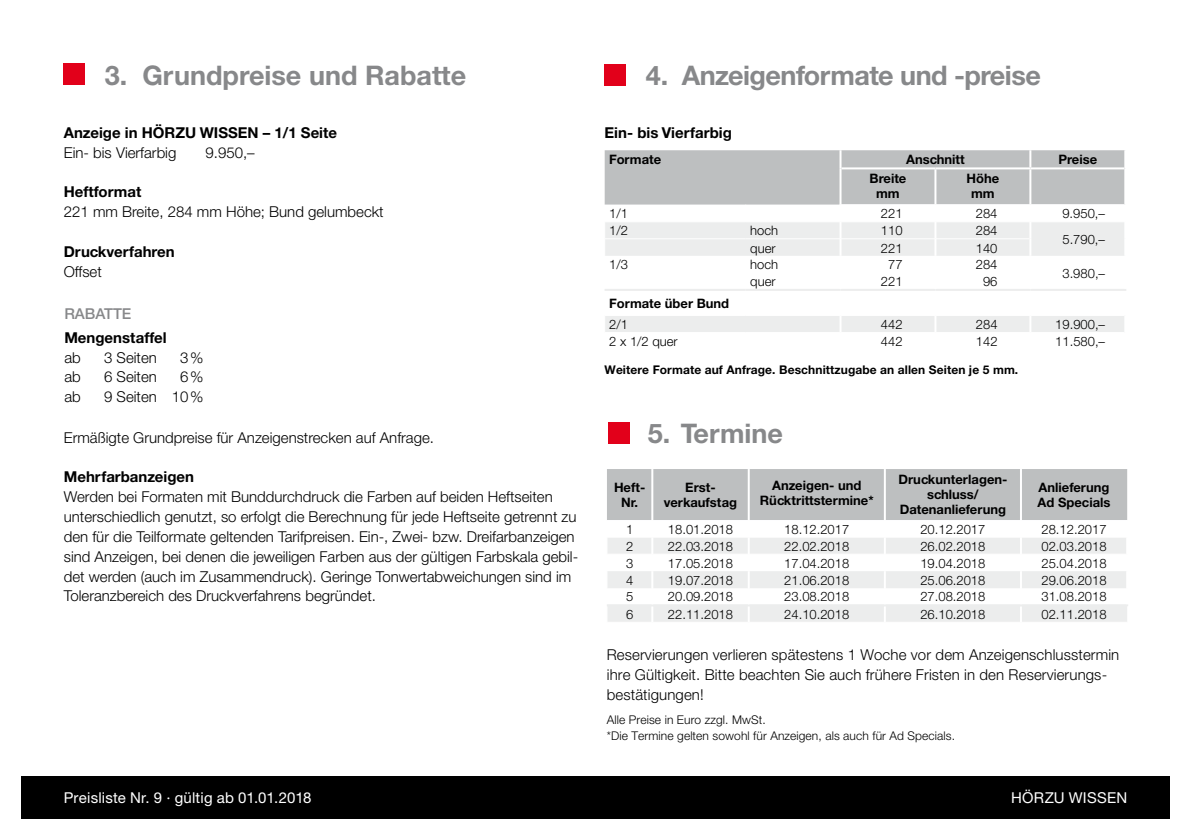
<style>
.page{position:relative;width:1191px;height:840px;background:#fff}
.page>*{position:absolute;margin:0;border:0;box-sizing:border-box;transform-origin:0 0}
.t1{font:700 27px "Helvetica Neue CE";letter-spacing:-.01em;color:#87888a}
.t2{font:300 15px/19.8px "Helvetica Neue";color:#000}
.t3{font:700 15px "Helvetica Neue CE";color:#000}
.t4{font:15px "Helvetica Neue CE";letter-spacing:.015em;color:#fff}
.t5{font:500 15px "Helvetica Neue";color:#87888a}
.t6{font:300 13px "Helvetica Neue";color:#000}
.t7{font:700 13px/15px "Helvetica Neue CE";color:#000;text-align:center}
.t8{font:300 12px/16px "Helvetica Neue";letter-spacing:.01em;color:#000}
.t9{font:700 12px "Helvetica Neue CE";letter-spacing:.01em;color:#000}
</style>
<div class="page">
<div style="left:21px;top:775px;width:1148px;height:43px;background:#000"></div>
<div style="left:64px;top:64px;width:21px;height:21px;background:#e2001a"></div>
<svg style="left:604px;top:150px;width:522px;height:182px"></svg>
<hr style="left:604px;top:221px;width:141px;height:1px;background:#fff">
<hr style="left:605px;top:238px;width:140px;height:1px;background:#fff">
<hr style="left:745px;top:221px;width:95px;height:1px;background:#fff">
<hr style="left:745px;top:238px;width:95px;height:1px;background:#fff">
<hr style="left:840px;top:221px;width:95px;height:1px;background:#fff">
<hr style="left:935px;top:221px;width:95px;height:1px;background:#fff">
<hr style="left:1030px;top:221px;width:96px;height:1px;background:#fff">
<hr style="left:840px;top:238px;width:95px;height:1px;background:#fff">
<hr style="left:935px;top:238px;width:94px;height:1px;background:#fff">
<hr style="left:605px;top:315px;width:140px;height:1px;background:#fff">
<hr style="left:745px;top:315px;width:95px;height:1px;background:#fff">
<hr style="left:840px;top:315px;width:95px;height:1px;background:#fff">
<hr style="left:935px;top:315px;width:95px;height:1px;background:#fff">
<hr style="left:1030px;top:315px;width:94px;height:1px;background:#fff">
<div style="left:604px;top:64px;width:22px;height:22px;background:#e2001a"></div>
<svg style="left:607px;top:469px;width:521px;height:152px"></svg>
<hr style="left:607px;top:536px;width:45px;height:1px;background:#fff">
<hr style="left:607px;top:553px;width:45px;height:1px;background:#fff">
<hr style="left:652px;top:536px;width:96px;height:1px;background:#fff">
<hr style="left:748px;top:536px;width:137px;height:1px;background:#fff">
<hr style="left:885px;top:536px;width:136px;height:1px;background:#fff">
<hr style="left:1021px;top:536px;width:107px;height:1px;background:#fff">
<hr style="left:652px;top:553px;width:96px;height:1px;background:#fff">
<hr style="left:748px;top:553px;width:137px;height:1px;background:#fff">
<hr style="left:885px;top:553px;width:136px;height:1px;background:#fff">
<hr style="left:1021px;top:553px;width:105px;height:1px;background:#fff">
<hr style="left:747px;top:469px;width:2px;height:51px;background:#fff">
<hr style="left:884px;top:469px;width:2px;height:51px;background:#fff">
<hr style="left:1020px;top:469px;width:2px;height:51px;background:#fff">
<div style="left:608px;top:421px;width:21px;height:22px;background:#e2001a"></div>
<h1 class="t1" style="left:105px;top:58px;width:363px">3. Grundpreise und Rabatte</h1>
<p class="t3" style="left:64px;top:123px;width:275px">Anzeige in HÖRZU WISSEN – 1/1 Seite</p>
<p class="t2" style="left:64px;top:142px;width:114px">Ein- bis Vierfarbig</p>
<p class="t2" style="left:206px;top:142px;width:51px">9.950,–</p>
<p class="t3" style="left:64px;top:182px;width:79px">Heftformat</p>
<p class="t2" style="left:64px;top:201px;width:321px">221 mm Breite, 284 mm Höhe; Bund gelumbeckt</p>
<p class="t3" style="left:64px;top:242px;width:112px">Druckverfahren</p>
<p class="t2" style="left:64px;top:261px;width:40px">Offset</p>
<p class="t5" style="left:64px;top:304px;width:68px">RABATTE</p>
<p class="t3" style="left:64px;top:328px;width:104px">Mengenstaffel</p>
<p class="t2" style="left:64px;top:347px;width:18px">ab</p>
<p class="t2" style="left:104px;top:347px;width:54px">3 Seiten</p>
<p class="t2" style="left:180px;top:347px;width:25px">3%</p>
<p class="t2" style="left:64px;top:366px;width:18px">ab</p>
<p class="t2" style="left:104px;top:366px;width:54px">6 Seiten</p>
<p class="t2" style="left:180px;top:366px;width:25px">6%</p>
<p class="t2" style="left:64px;top:386px;width:18px">ab</p>
<p class="t2" style="left:104px;top:386px;width:101px">9 Seiten 10%</p>
<p class="t2" style="left:64px;top:427px;width:372px">Ermäßigte Grundpreise für Anzeigenstrecken auf Anfrage.</p>
<p class="t3" style="left:64px;top:467px;width:132px">Mehrfarbanzeigen</p>
<p class="t2" style="left:64px;top:486px;width:516px">Werden bei Formaten mit Bunddurchdruck die Farben auf beiden Heftseiten unterschiedlich genutzt, so erfolgt die Berechnung für jede Heftseite getrennt zu den für die Teilformate geltenden Tarifpreisen. Ein-, Zwei- bzw. Dreifarbanzeigen sind Anzeigen, bei denen die jeweiligen Farben aus der gültigen Farbskala gebil&shy;det werden (auch im Zusammendruck). Geringe Tonwertabweichungen sind im Toleranzbereich des Druckverfahrens begründet.</p>
<h1 class="t1" style="left:645px;top:58px;width:396px">4. Anzeigenformate und -preise</h1>
<p class="t3" style="left:604px;top:123px;width:129px">Ein- bis Vierfarbig</p>
<p class="t7" style="left:609px;top:152px;width:53px">Formate</p>
<p class="t7" style="left:906px;top:152px;width:60px">Anschnitt</p>
<p class="t7" style="left:1058px;top:152px;width:40px">Preise</p>
<p class="t7" style="left:869px;top:171px;width:38px">Breite mm</p>
<p class="t7" style="left:966px;top:171px;width:34px">Höhe mm</p>
<p class="t6" style="left:609px;top:206px;width:20px">1/1</p>
<p class="t6" style="left:881px;top:206px;width:23px">221</p>
<p class="t6" style="left:975px;top:206px;width:23px">284</p>
<p class="t6" style="left:1062px;top:206px;width:44px">9.950,–</p>
<p class="t6" style="left:609px;top:223px;width:20px">1/2</p>
<p class="t6" style="left:750px;top:223px;width:29px">hoch</p>
<p class="t6" style="left:881px;top:223px;width:23px">110</p>
<p class="t6" style="left:975px;top:223px;width:23px">284</p>
<p class="t6" style="left:1062px;top:231px;width:44px">5.790,–</p>
<p class="t6" style="left:750px;top:240px;width:27px">quer</p>
<p class="t6" style="left:881px;top:240px;width:23px">221</p>
<p class="t6" style="left:975px;top:240px;width:23px">140</p>
<p class="t6" style="left:609px;top:257px;width:20px">1/3</p>
<p class="t6" style="left:750px;top:257px;width:29px">hoch</p>
<p class="t6" style="left:888px;top:257px;width:16px">77</p>
<p class="t6" style="left:975px;top:257px;width:23px">284</p>
<p class="t6" style="left:1062px;top:265px;width:44px">3.980,–</p>
<p class="t6" style="left:750px;top:273px;width:27px">quer</p>
<p class="t6" style="left:881px;top:273px;width:23px">221</p>
<p class="t6" style="left:983px;top:273px;width:16px">96</p>
<p class="t7" style="left:609px;top:296px;width:121px">Formate über Bund</p>
<p class="t6" style="left:609px;top:316px;width:20px">2/1</p>
<p class="t6" style="left:881px;top:316px;width:23px">442</p>
<p class="t6" style="left:976px;top:316px;width:23px">284</p>
<p class="t6" style="left:1055px;top:316px;width:51px">19.900,–</p>
<p class="t6" style="left:609px;top:333px;width:70px">2 x 1/2 quer</p>
<p class="t6" style="left:881px;top:333px;width:23px">442</p>
<p class="t6" style="left:976px;top:333px;width:23px">142</p>
<p class="t6" style="left:1055px;top:333px;width:51px">11.580,–</p>
<p class="t9" style="left:604px;top:362px;width:415px">Weitere Formate auf Anfrage. Beschnittzugabe an allen Seiten je 5 mm.</p>
<h1 class="t1" style="left:648px;top:416px;width:137px">5. Termine</h1>
<p class="t7" style="left:614px;top:480px;width:33px">Heft-<br>Nr.</p>
<p class="t7" style="left:664px;top:480px;width:75px">Erst&shy;verkaufstag</p>
<p class="t7" style="left:760px;top:478px;width:115px">Anzeigen- und<br>Rücktrittstermine*</p>
<p class="t7" style="left:898px;top:471px;width:111px">Druckunterlagen&shy;schluss/<br>Datenanlieferung</p>
<p class="t7" style="left:1037px;top:480px;width:74px;text-align:left">Anlieferung<br>Ad Specials</p>
<p class="t6" style="left:626px;top:521px;width:9px">1</p>
<p class="t6" style="left:668px;top:521px;width:67px">18.01.2018</p>
<p class="t6" style="left:784px;top:521px;width:67px">18.12.2017</p>
<p class="t6" style="left:920px;top:521px;width:67px">20.12.2017</p>
<p class="t6" style="left:1041px;top:521px;width:67px">28.12.2017</p>
<p class="t6" style="left:626px;top:538px;width:9px">2</p>
<p class="t6" style="left:668px;top:538px;width:67px">22.03.2018</p>
<p class="t6" style="left:784px;top:538px;width:67px">22.02.2018</p>
<p class="t6" style="left:920px;top:538px;width:67px">26.02.2018</p>
<p class="t6" style="left:1041px;top:538px;width:67px">02.03.2018</p>
<p class="t6" style="left:626px;top:555px;width:9px">3</p>
<p class="t6" style="left:668px;top:555px;width:67px">17.05.2018</p>
<p class="t6" style="left:784px;top:555px;width:67px">17.04.2018</p>
<p class="t6" style="left:920px;top:555px;width:67px">19.04.2018</p>
<p class="t6" style="left:1041px;top:555px;width:67px">25.04.2018</p>
<p class="t6" style="left:626px;top:572px;width:9px">4</p>
<p class="t6" style="left:668px;top:572px;width:67px">19.07.2018</p>
<p class="t6" style="left:784px;top:572px;width:67px">21.06.2018</p>
<p class="t6" style="left:920px;top:572px;width:67px">25.06.2018</p>
<p class="t6" style="left:1041px;top:572px;width:67px">29.06.2018</p>
<p class="t6" style="left:626px;top:588px;width:9px">5</p>
<p class="t6" style="left:668px;top:588px;width:67px">20.09.2018</p>
<p class="t6" style="left:784px;top:588px;width:67px">23.08.2018</p>
<p class="t6" style="left:920px;top:588px;width:67px">27.08.2018</p>
<p class="t6" style="left:1041px;top:588px;width:67px">31.08.2018</p>
<p class="t6" style="left:626px;top:606px;width:9px">6</p>
<p class="t6" style="left:668px;top:606px;width:67px">22.11.2018</p>
<p class="t6" style="left:784px;top:606px;width:67px">24.10.2018</p>
<p class="t6" style="left:920px;top:606px;width:67px">26.10.2018</p>
<p class="t6" style="left:1041px;top:606px;width:67px">02.11.2018</p>
<p class="t2" style="left:607px;top:644px;width:514px">Reservierungen verlieren spätestens 1 Woche vor dem Anzeigenschlusstermin ihre Gültigkeit. Bitte beachten Sie auch frühere Fristen in den Reservierungs&shy;bestätigungen!</p>
<p class="t8" style="left:607px;top:711px;width:350px">Alle Preise in Euro zzgl. MwSt.<br>*Die Termine gelten sowohl für Anzeigen, als auch für Ad Specials.</p>
<p class="t4" style="left:64px;top:788px;width:249px">Preisliste Nr. 9 · gültig ab 01.01.2018</p>
<p class="t4" style="left:1011px;top:788px;width:117px">HÖRZU WISSEN</p>
</div>
